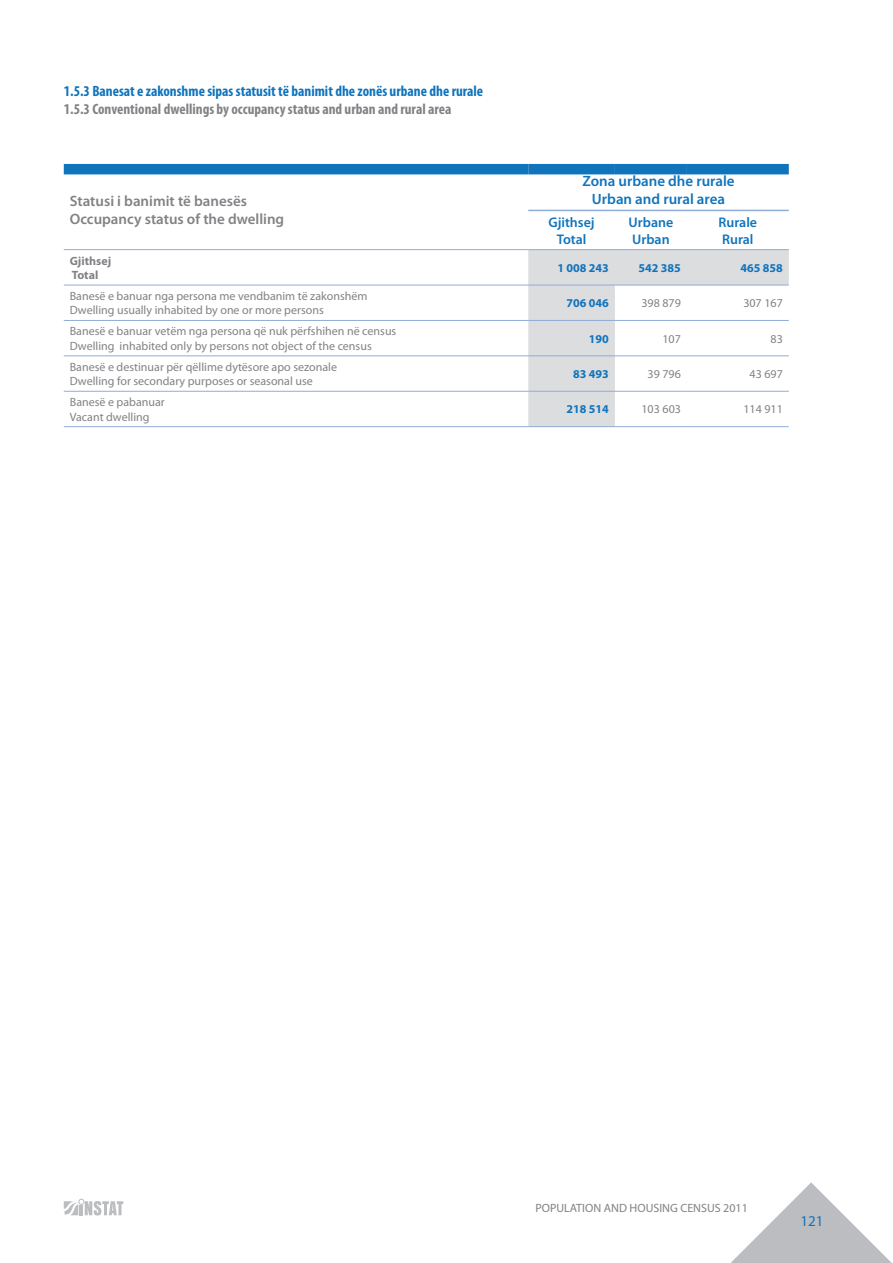
<style>
.page{position:relative;width:893px;height:1263px;background:#fff}
.page>*{position:absolute;margin:0;border:0;box-sizing:border-box;transform-origin:0 0}
.t1{font:700 condensed 15px "Myriad Pro";color:#1074bc}
.t2{font:700 condensed 15px "Myriad Pro";color:#808285}
.t3{font:600 15px/18px "Myriad Pro";color:#808285}
.t4{font:600 15px/18px "Myriad Pro";color:#1074bc;text-align:center}
.t5{font:15px "Myriad Pro";color:#1074bc}
.t6{font:600 13.95px/16.8px "Myriad Pro";color:#1074bc}
.t7{font:12px/14.4px "Myriad Pro";color:#808285}
.t8{font:700 12px "Myriad Pro";color:#1074bc}
.t9{font:700 12px/14.4px "Myriad Pro";color:#808285}
</style>
<div class="page">
<svg style="left:731px;top:1182px;width:161px;height:81px"></svg>
<svg style="left:64px;top:1199px;width:59px;height:16px"></svg>
<svg style="left:528px;top:250px;width:261px;height:176px"></svg>
<div style="left:64px;top:164px;width:464px;height:10px;background:#1074bc"></div>
<div style="left:528px;top:164px;width:87px;height:10px;background:#1074bc"></div>
<div style="left:615px;top:164px;width:72px;height:10px;background:#1074bc"></div>
<div style="left:687px;top:164px;width:102px;height:10px;background:#1074bc"></div>
<hr style="left:528px;top:210px;width:87px;height:1px;background:#90acd8">
<hr style="left:615px;top:210px;width:72px;height:1px;background:#90acd8">
<hr style="left:687px;top:210px;width:102px;height:1px;background:#90acd8">
<hr style="left:64px;top:249px;width:464px;height:1px;background:#90acd8">
<hr style="left:64px;top:285px;width:464px;height:1px;background:#90acd8">
<hr style="left:64px;top:320px;width:464px;height:1px;background:#90acd8">
<hr style="left:615px;top:320px;width:72px;height:1px;background:#90acd8">
<hr style="left:687px;top:320px;width:102px;height:1px;background:#90acd8">
<hr style="left:64px;top:356px;width:464px;height:1px;background:#90acd8">
<hr style="left:615px;top:356px;width:72px;height:1px;background:#90acd8">
<hr style="left:687px;top:356px;width:102px;height:1px;background:#90acd8">
<hr style="left:64px;top:391px;width:464px;height:1px;background:#90acd8">
<hr style="left:615px;top:391px;width:72px;height:1px;background:#90acd8">
<hr style="left:687px;top:391px;width:102px;height:1px;background:#90acd8">
<hr style="left:64px;top:426px;width:464px;height:1px;background:#90acd8">
<hr style="left:615px;top:426px;width:72px;height:1px;background:#90acd8">
<hr style="left:687px;top:426px;width:102px;height:1px;background:#90acd8">
<hr style="left:528px;top:249px;width:87px;height:1px;background:#90acd8">
<hr style="left:615px;top:249px;width:72px;height:1px;background:#90acd8">
<hr style="left:687px;top:249px;width:102px;height:1px;background:#90acd8">
<hr style="left:528px;top:285px;width:87px;height:1px;background:#90acd8">
<hr style="left:615px;top:285px;width:72px;height:1px;background:#90acd8">
<hr style="left:687px;top:285px;width:102px;height:1px;background:#90acd8">
<hr style="left:528px;top:320px;width:87px;height:1px;background:#90acd8">
<hr style="left:528px;top:355px;width:87px;height:1px;background:#90acd8">
<hr style="left:528px;top:391px;width:87px;height:1px;background:#90acd8">
<hr style="left:528px;top:426px;width:87px;height:1px;background:#90acd8">
<p class="t1" style="left:64px;top:81px;width:421px">1.5.3 Banesat e zakonshme sipas statusit të banimit dhe zonës urbane dhe rurale</p>
<p class="t2" style="left:64px;top:99px;width:389px">1.5.3 Conventional dwellings by occupancy status and urban and rural area</p>
<p class="t3" style="left:70px;top:192px;width:216px">Statusi i banimit të banesës<br>Occupancy status of the dwelling</p>
<p class="t4" style="left:582px;top:172px;width:154px">Zona urbane dhe rurale<br>Urban and rural area</p>
<p class="t6" style="left:548px;top:213px;width:48px;text-align:center">Gjithsej<br>Total</p>
<p class="t6" style="left:629px;top:213px;width:46px">Urbane<br>Urban</p>
<p class="t6" style="left:719px;top:213px;width:40px">Rurale<br>Rural</p>
<p class="t9" style="left:70px;top:253px;width:43px">Gjithsej<br>Total</p>
<p class="t8" style="left:557px;top:260px;width:53px">1 008 243</p>
<p class="t8" style="left:638px;top:260px;width:44px">542 385</p>
<p class="t8" style="left:740px;top:260px;width:44px">465 858</p>
<p class="t7" style="left:70px;top:289px;width:299px">Banesë e banuar nga persona me vendbanim të zakonshëm<br>Dwelling usually inhabited by one or more persons</p>
<p class="t8" style="left:566px;top:295px;width:44px">706 046</p>
<p class="t7" style="left:641px;top:296px;width:41px">398 879</p>
<p class="t7" style="left:743px;top:296px;width:41px">307 167</p>
<p class="t7" style="left:70px;top:324px;width:328px">Banesë e banuar vetëm nga persona që nuk përfshihen në census<br>Dwelling inhabited only by persons not object of the census</p>
<p class="t8" style="left:589px;top:331px;width:21px">190</p>
<p class="t7" style="left:662px;top:331px;width:20px">107</p>
<p class="t7" style="left:770px;top:331px;width:14px">83</p>
<p class="t7" style="left:70px;top:359px;width:269px">Banesë e destinuar për qëllime dytësore apo sezonale<br>Dwelling for secondary purposes or seasonal use</p>
<p class="t8" style="left:573px;top:366px;width:37px">83 493</p>
<p class="t7" style="left:648px;top:367px;width:35px">39 796</p>
<p class="t7" style="left:749px;top:367px;width:35px">43 697</p>
<p class="t7" style="left:70px;top:395px;width:97px">Banesë e pabanuar<br>Vacant dwelling</p>
<p class="t8" style="left:567px;top:402px;width:44px">218 514</p>
<p class="t7" style="left:641px;top:402px;width:41px">103 603</p>
<p class="t7" style="left:743px;top:402px;width:41px">114 911</p>
<p class="t7" style="left:535px;top:1200px;width:214px">POPULATION AND HOUSING CENSUS 2011</p>
<p class="t5" style="left:800px;top:1211px;width:25px">121</p>
</div>
